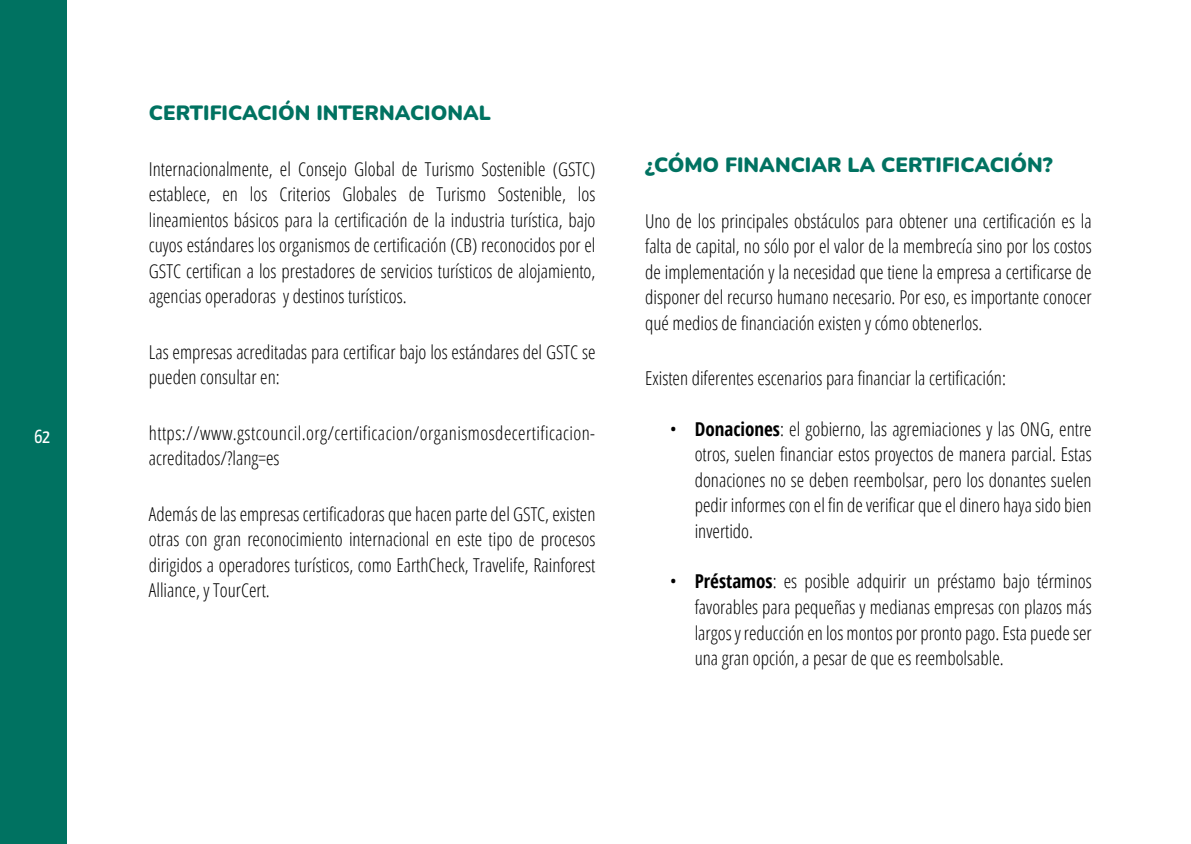
<style>
.page{position:relative;width:1191px;height:844px;background:#fff}
.page>*{position:absolute;margin:0;border:0;box-sizing:border-box;transform-origin:0 0}
.t1{font:900 20.65px "Nunito";color:#007261}
.t2{font:300 19.07px/25.6px "Open Sans Condensed";color:#000;text-align:justify}
.t3{font:300 19.07px/25.6px "Open Sans Condensed";letter-spacing:.02em;color:#000}
.t4{font:19.07px "Yanone Kaffeesatz";color:#fff}
.s1{font-weight:700}
</style>
<div class="page">
<div style="left:0;top:0;width:67px;height:843px;background:#007261"></div>
<p class="t4" style="left:34px;top:422px;width:17px">62</p>
<p class="t1" style="left:149px;top:98px;width:343px">CERTIFICACIÓN INTERNACIONAL</p>
<p class="t2" style="left:149px;top:155px;width:448px">Internacionalmente, el Consejo Global de Turismo Sostenible (GSTC) establece, en los Criterios Globales de Turismo Sostenible, los lineamientos básicos para la certificación de la industria turística, bajo cuyos estándares los organismos de certificación (CB) reconocidos por el GSTC certifican a los prestadores de servicios turísticos de alojamiento, agencias operadoras y destinos turísticos.</p>
<p class="t2" style="left:149px;top:338px;width:448px">Las empresas acreditadas para certificar bajo los estándares del GSTC se pueden consultar en:</p>
<p class="t3" style="left:149px;top:419px;width:448px">https://www.gstcouncil.org/certificacion/organismosdecertificacion&shy;acreditados/?lang=es</p>
<p class="t2" style="left:149px;top:500px;width:448px">Además de las empresas certificadoras que hacen parte del GSTC, existen otras con gran reconocimiento internacional en este tipo de procesos dirigidos a operadores turísticos, como EarthCheck, Travelife, Rainforest Alliance, y TourCert.</p>
<p class="t1" style="left:645px;top:150px;width:409px">¿CÓMO FINANCIAR LA CERTIFICACIÓN?</p>
<p class="t2" style="left:645px;top:207px;width:448px">Uno de los principales obstáculos para obtener una certificación es la falta de capital, no sólo por el valor de la membrecía sino por los costos de implementación y la necesidad que tiene la empresa a certificarse de disponer del recurso humano necesario. Por eso, es importante conocer qué medios de financiación existen y cómo obtenerlos.</p>
<p class="t2" style="left:645px;top:365px;width:362px">Existen diferentes escenarios para financiar la certificación:</p>
<p class="t2" style="left:694px;top:415px;width:398px;text-indent:-25px">• <span class="s1">Donaciones</span>: el gobierno, las agremiaciones y las ONG, entre otros, suelen financiar estos proyectos de manera parcial. Estas donaciones no se deben reembolsar, pero los donantes suelen pedir informes con el fin de verificar que el dinero haya sido bien invertido.</p>
<p class="t2" style="left:694px;top:568px;width:398px;text-indent:-25px">• <span class="s1">Préstamos</span>: es posible adquirir un préstamo bajo términos favorables para pequeñas y medianas empresas con plazos más largos y reducción en los montos por pronto pago. Esta puede ser una gran opción, a pesar de que es reembolsable.</p>
</div>
